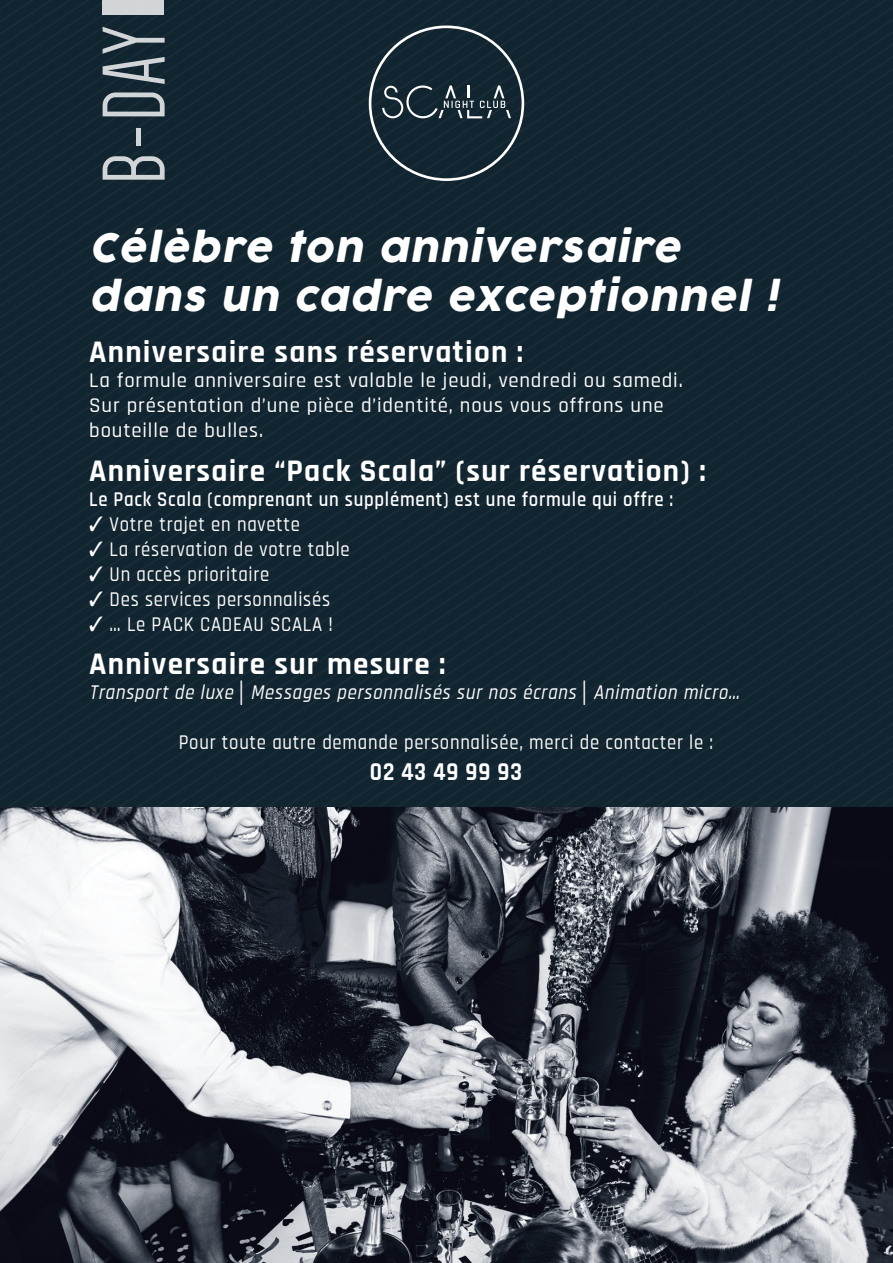
<style>
.page{position:relative;width:893px;height:1263px;background:#fff}
.page>*{position:absolute;margin:0;border:0;box-sizing:border-box;transform-origin:0 0}
.t1{font:91.8px "Dense";color:#fff}
.t2{font:italic 39px "Cocogoose Pro";color:#fff}
.t3{font:700 31.2px "Rajdhani";letter-spacing:.04em;color:#fff}
.t4{font:700 25.5px "Rajdhani";letter-spacing:.04em;color:#fff;scale:.9 1}
.t5{font:500 20.7px "Rajdhani";letter-spacing:.04em;color:#fff;scale:.9 1}
.t6{font:500 20.7px "Rajdhani";letter-spacing:.04em;color:#fff}
.t7{font:italic 500 20.7px "Rajdhani";color:#fff;scale:.9 1}
.t8{font:600 20.7px "Rajdhani";letter-spacing:.04em;color:#fff;scale:.9 1}
.s1{font-style:normal;font-size:37.35px}
</style>
<div class="page">
<img style="left:0;top:0;width:893px;height:808px">
<div style="left:369px;top:26px;width:155px;height:155px;border:3px solid #fff;border-radius:50%"></div>
<svg style="left:382px;top:85px;width:129px;height:33px;background:#394a53"></svg>
<div style="left:102px;top:0;width:62px;height:15px;background:#d1d5d7"></div>
<img style="left:0;top:808px;width:893px;height:455px">
<h1 class="t1" style="left:89px;top:184px;width:160px;rotate:-90deg">B-DAY</h1>
<p class="t2" style="left:89px;top:221px;width:602px">Célèbre ton anniversaire</p>
<p class="t2" style="left:89px;top:271px;width:700px">dans un cadre exceptionnel !</p>
<p class="t3" style="left:89px;top:333px;width:435px">Anniversaire sans réservation :</p>
<p class="t6" style="left:89px;top:369px;width:595px">La formule anniversaire est valable le jeudi, vendredi ou samedi.</p>
<p class="t6" style="left:89px;top:394px;width:576px">Sur présentation d’une pièce d’identité, nous vous offrons une</p>
<p class="t6" style="left:89px;top:419px;width:175px">bouteille de bulles.</p>
<p class="t3" style="left:89px;top:452px;width:618px">Anniversaire “Pack Scala” (sur réservation) :</p>
<p class="t8" style="left:89px;top:487px;width:650px">Le Pack Scala (comprenant un supplément) est une formule qui offre :</p>
<p class="t5" style="left:89px;top:512px;width:236px">✓ Votre trajet en navette</p>
<p class="t5" style="left:89px;top:537px;width:291px">✓ La réservation de votre table</p>
<p class="t5" style="left:89px;top:562px;width:202px">✓ Un accès prioritaire</p>
<p class="t5" style="left:89px;top:587px;width:269px">✓ Des services personnalisés</p>
<p class="t5" style="left:89px;top:612px;width:272px">✓ … Le PACK CADEAU SCALA !</p>
<p class="t3" style="left:89px;top:645px;width:358px">Anniversaire sur mesure :</p>
<p class="t7" style="left:89px;top:681px;width:729px">Transport de luxe <span class="s1">I</span> Messages personnalisés sur nos écrans <span class="s1">I</span> Animation micro…</p>
<p class="t5" style="left:179px;top:730px;width:595px">Pour toute autre demande personnalisée, merci de contacter le :</p>
<p class="t4" style="left:370px;top:756px;width:171px">02 43 49 99 93</p>
</div>
